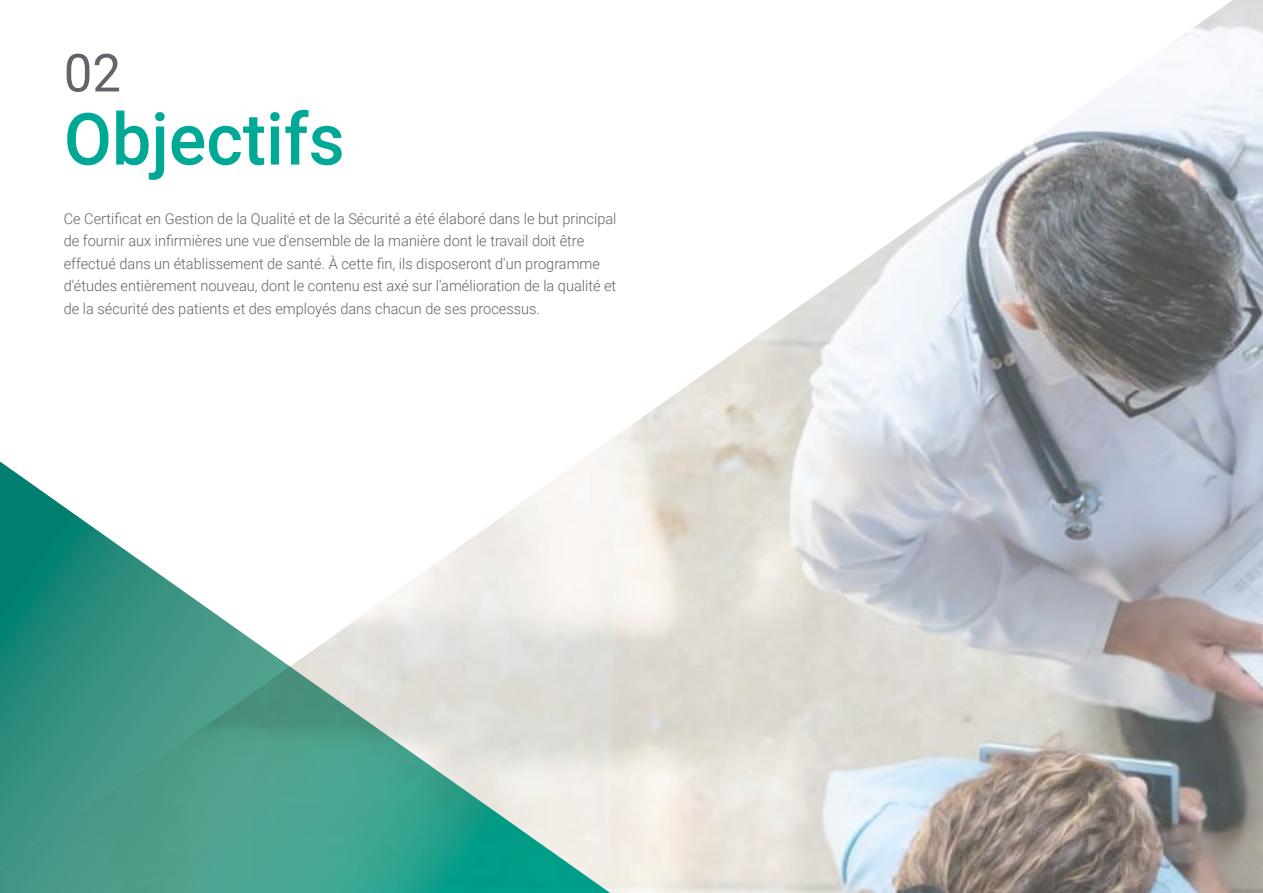
<style>
.page{position:relative;width:1263px;height:893px;background:#fff}
.page>*{position:absolute;margin:0;border:0;box-sizing:border-box;transform-origin:0 0}
.t1{font:500 72px "Roboto";color:#00a996}
.t2{font:52.5px "Roboto";color:#61646a}
.t3{font:300 15px/22.5px "Roboto";color:#61646a}
</style>
<div class="page">
<img style="left:603px;top:0;width:660px;height:893px">
<svg style="left:0;top:446px;width:640px;height:447px"></svg>
<h2 class="t2" style="left:64px;top:36px;width:59px">02</h2>
<h1 class="t1" style="left:64px;top:89px;width:282px">Objectifs</h1>
<p class="t3" style="left:64px;top:207px;width:554px">Ce Certificat en Gestion de la Qualité et de la Sécurité a été élaboré dans le but principal de fournir aux infirmières une vue d'ensemble de la manière dont le travail doit être effectué dans un établissement de santé. À cette fin, ils disposeront d'un programme d'études entièrement nouveau, dont le contenu est axé sur l'amélioration de la qualité et de la sécurité des patients et des employés dans chacun de ses processus.</p>
</div>
